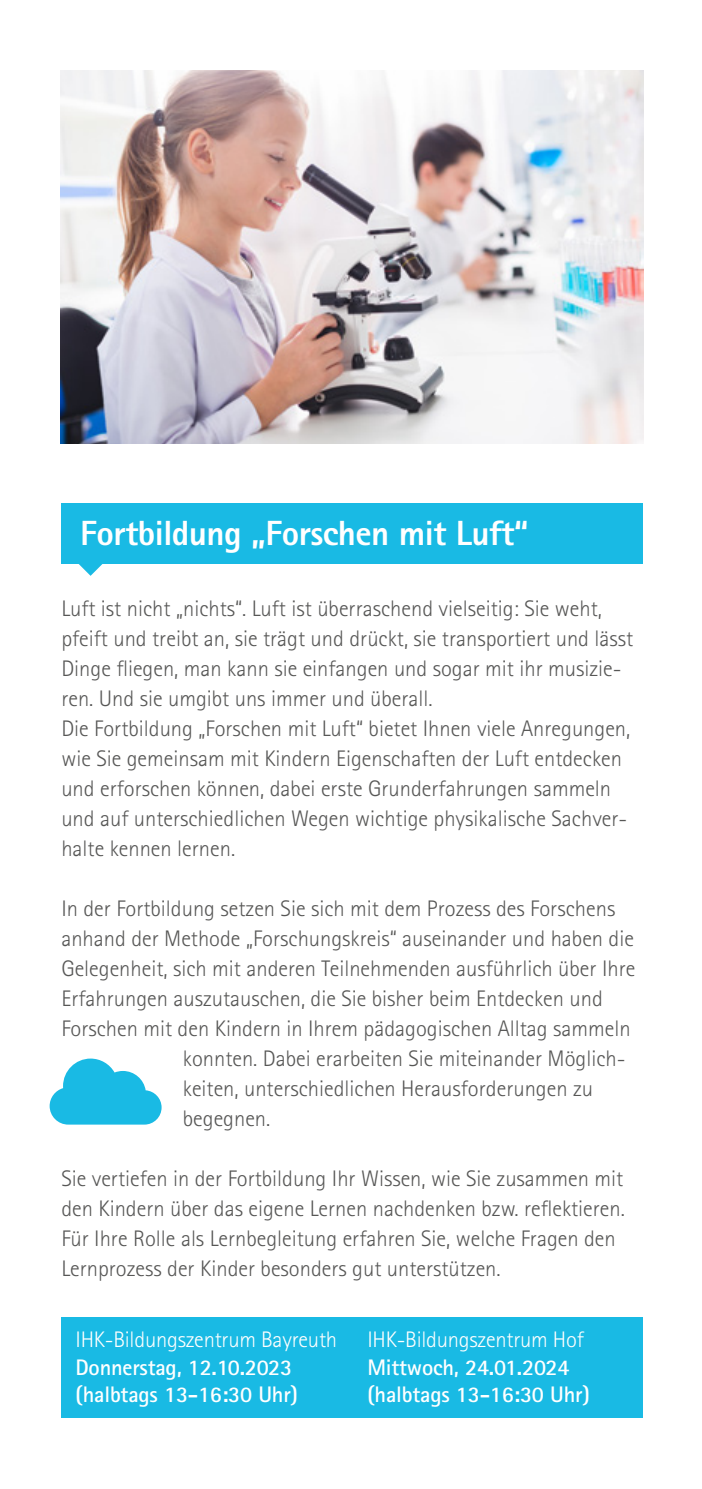
<style>
.page{position:relative;width:702px;height:1489px;background:#fff}
.page>*{position:absolute;margin:0;border:0;box-sizing:border-box;transform-origin:0 0}
.Balkenhead{font:800 35px "Rotis Sans Serif Std";letter-spacing:-.015em;color:#fff}
.Fließtext{font:300 22.5px/30px "Rotis Sans Serif Std";color:#575756}
.Fließtext-2{font:700 22.5px/27.5px "Rotis Sans Serif Std";letter-spacing:-.01em;color:#fff}
.Fließtext-3{font:300 22.5px "Rotis Sans Serif Std";letter-spacing:-.01em;color:#fff}
</style>
<div class="page">
<div style="left:61px;top:503px;width:581px;height:61px;background:#19bae4"></div>
<svg style="left:79px;top:564px;width:24px;height:12px"></svg>
<div style="left:61px;top:1317px;width:582px;height:100px;background:#19bae4"></div>
<svg style="left:50px;top:1058px;width:111px;height:66px"></svg>
<img style="left:60px;top:71px;width:583px;height:372px">
<p class="Balkenhead" style="left:80px;top:511px;width:450px">Fortbildung „Forschen mit Luft“</p>
<p class="Fließtext" style="left:61px;top:593px;width:573px">Luft ist nicht „nichts“. Luft ist überraschend vielseitig: Sie weht, pfeift und treibt an, sie trägt und drückt, sie transportiert und lässt Dinge fliegen, man kann sie einfangen und sogar mit ihr musizie&shy;ren. Und sie umgibt uns immer und überall.</p>
<p class="Fließtext" style="left:61px;top:713px;width:570px">Die Fortbildung „Forschen mit Luft“ bietet Ihnen viele Anregungen, wie Sie gemeinsam mit Kindern Eigenschaften der Luft entdecken und erforschen können, dabei erste Grunderfahrungen sammeln und auf unterschiedlichen Wegen wichtige physikalische Sachver&shy;halte kennen lernen.</p>
<p class="Fließtext" style="left:61px;top:893px;width:555px">In der Fortbildung setzen Sie sich mit dem Prozess des Forschens</p>
<p class="Fließtext" style="left:61px;top:923px;width:574px">anhand der Methode „Forschungskreis“ auseinander und haben die</p>
<p class="Fließtext" style="left:61px;top:953px;width:575px">Gelegenheit, sich mit anderen Teilnehmenden ausführlich über Ihre</p>
<p class="Fließtext" style="left:61px;top:983px;width:543px">Erfahrungen auszutauschen, die Sie bisher beim Entdecken und</p>
<p class="Fließtext" style="left:61px;top:1013px;width:571px">Forschen mit den Kindern in Ihrem pädagogischen Alltag sammeln</p>
<p class="Fließtext" style="left:183px;top:1043px;width:444px">konnten. Dabei erarbeiten Sie miteinander Möglich-</p>
<p class="Fließtext" style="left:183px;top:1073px;width:411px">keiten, unterschiedlichen Herausforderungen zu</p>
<p class="Fließtext" style="left:183px;top:1103px;width:89px">begegnen.</p>
<p class="Fließtext" style="left:61px;top:1163px;width:565px">Sie vertiefen in der Fortbildung Ihr Wissen, wie Sie zusammen mit den Kindern über das eigene Lernen nachdenken bzw. reflektieren.<br>Für Ihre Rolle als Lernbegleitung erfahren Sie, welche Fragen den Lernprozess der Kinder besonders gut unterstützen.</p>
<p class="Fließtext-3" style="left:75px;top:1326px;width:263px">IHK-Bildungszentrum Bayreuth</p>
<p class="Fließtext-2" style="left:75px;top:1353px;width:224px">Donnerstag, 12.10.2023 (halbtags 13-16:30 Uhr)</p>
<p class="Fließtext-3" style="left:367px;top:1326px;width:218px">IHK-Bildungszentrum Hof</p>
<p class="Fließtext-2" style="left:367px;top:1353px;width:224px">Mittwoch, 24.01.2024 (halbtags 13-16:30 Uhr)</p>
</div>
